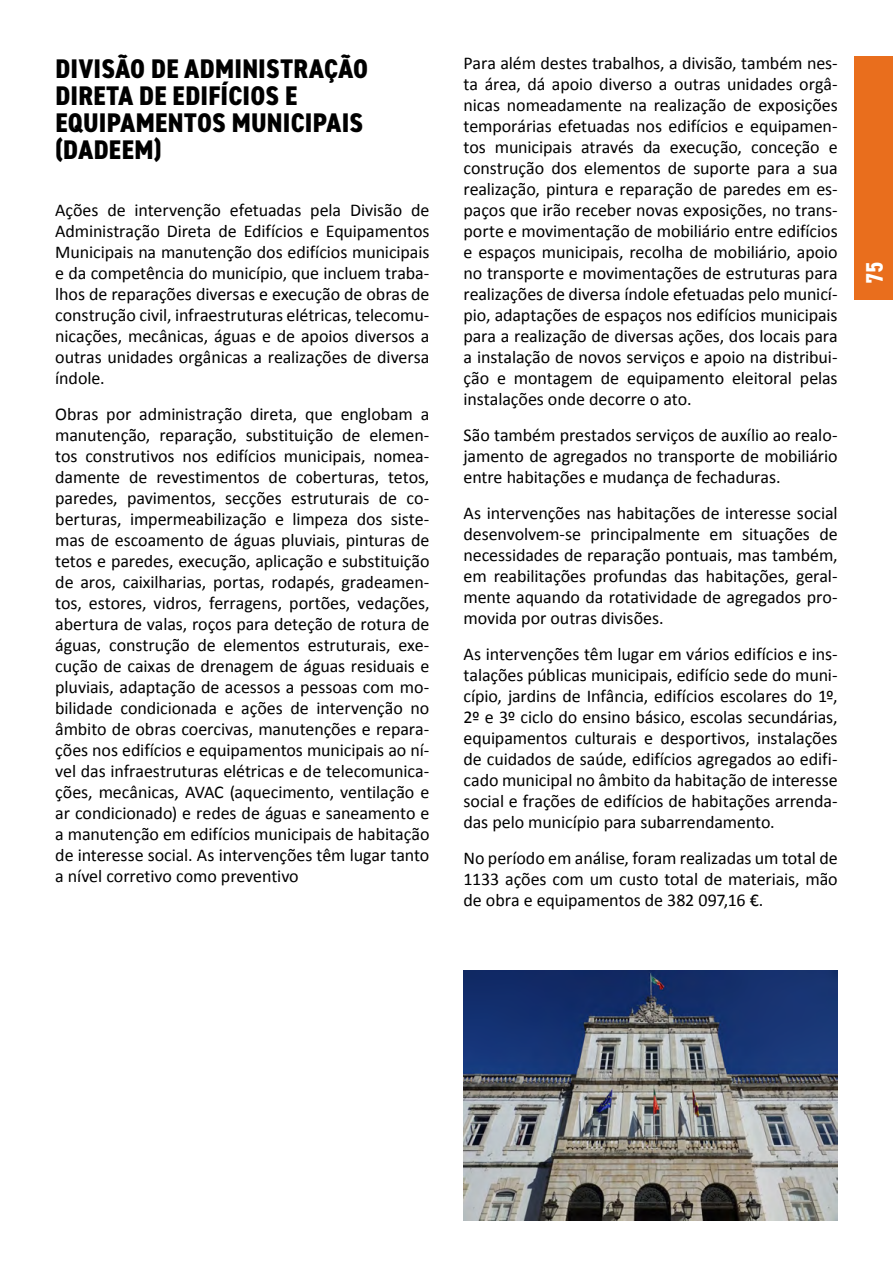
<style>
.page{position:relative;width:893px;height:1263px;background:#fff}
.page>*{position:absolute;margin:0;border:0;box-sizing:border-box;transform-origin:0 0}
.T3{font:800 condensed 27px/27px "DIN2014";letter-spacing:.005em;color:#000}
.t1{font:700 condensed 24px "DIN2014";color:#fff}
.TEXTO_COM_ESPAÇO{font:18px/21px "Calibri";letter-spacing:-.005em;color:#000;text-align:justify}
</style>
<div class="page">
<div style="left:854px;top:57px;width:39px;height:243px;background:#e96e1d"></div>
<img style="left:463px;top:971px;width:375px;height:249px">
<p class="T3" style="left:55px;top:55px;width:314px">DIVISÃO DE ADMINISTRAÇÃO<br>DIRETA DE EDIFÍCIOS E<br>EQUIPAMENTOS MUNICIPAIS (DADEEM)</p>
<p class="TEXTO_COM_ESPAÇO" style="left:55px;top:200px;width:376px">Ações de intervenção efetuadas pela Divisão de Administração Direta de Edifícios e Equipamentos Municipais na manutenção dos edifícios municipais e da competência do município, que incluem traba&shy;lhos de reparações diversas e execução de obras de construção civil, infraestruturas elétricas, telecomu&shy;nicações, mecânicas, águas e de apoios diversos a outras unidades orgânicas a realizações de diversa índole.</p>
<p class="TEXTO_COM_ESPAÇO" style="left:55px;top:404px;width:376px">Obras por administração direta, que englobam a manutenção, reparação, substituição de elemen&shy;tos construtivos nos edifícios municipais, nomea&shy;damente de revestimentos de coberturas, tetos, paredes, pavimentos, secções estruturais de co&shy;berturas, impermeabilização e limpeza dos siste&shy;mas de escoamento de águas pluviais, pinturas de tetos e paredes, execução, aplicação e substituição de aros, caixilharias, portas, rodapés, gradeamen&shy;tos, estores, vidros, ferragens, portões, vedações, abertura de valas, roços para deteção de rotura de águas, construção de elementos estruturais, exe&shy;cução de caixas de drenagem de águas residuais e pluviais, adaptação de acessos a pessoas com mo&shy;bilidade condicionada e ações de intervenção no âmbito de obras coercivas, manutenções e repara&shy;ções nos edifícios e equipamentos municipais ao ní&shy;vel das infraestruturas elétricas e de telecomunica&shy;ções, mecânicas, AVAC (aquecimento, ventilação e ar condicionado) e redes de águas e saneamento e a manutenção em edifícios municipais de habitação de interesse social. As intervenções têm lugar tanto a nível corretivo como preventivo</p>
<p class="TEXTO_COM_ESPAÇO" style="left:463px;top:53px;width:376px">Para além destes trabalhos, a divisão, também nes&shy;ta área, dá apoio diverso a outras unidades orgâ&shy;nicas nomeadamente na realização de exposições temporárias efetuadas nos edifícios e equipamen&shy;tos municipais através da execução, conceção e construção dos elementos de suporte para a sua realização, pintura e reparação de paredes em es&shy;paços que irão receber novas exposições, no trans&shy;porte e movimentação de mobiliário entre edifícios e espaços municipais, recolha de mobiliário, apoio no transporte e movimentações de estruturas para realizações de diversa índole efetuadas pelo municí&shy;pio, adaptações de espaços nos edifícios municipais para a realização de diversas ações, dos locais para a instalação de novos serviços e apoio na distribui&shy;ção e montagem de equipamento eleitoral pelas instalações onde decorre o ato.</p>
<p class="TEXTO_COM_ESPAÇO" style="left:463px;top:425px;width:376px">São também prestados serviços de auxílio ao realo&shy;jamento de agregados no transporte de mobiliário entre habitações e mudança de fechaduras.</p>
<p class="TEXTO_COM_ESPAÇO" style="left:463px;top:503px;width:376px">As intervenções nas habitações de interesse social desenvolvem-se principalmente em situações de necessidades de reparação pontuais, mas também, em reabilitações profundas das habitações, geral&shy;mente aquando da rotatividade de agregados pro&shy;movida por outras divisões.</p>
<p class="TEXTO_COM_ESPAÇO" style="left:463px;top:644px;width:376px">As intervenções têm lugar em vários edifícios e ins&shy;talações públicas municipais, edifício sede do muni&shy;cípio, jardins de Infância, edifícios escolares do 1º, 2º e 3º ciclo do ensino básico, escolas secundárias, equipamentos culturais e desportivos, instalações de cuidados de saúde, edifícios agregados ao edifi&shy;cado municipal no âmbito da habitação de interesse social e frações de edifícios de habitações arrenda&shy;das pelo município para subarrendamento.</p>
<p class="TEXTO_COM_ESPAÇO" style="left:463px;top:848px;width:376px">No período em análise, foram realizadas um total de 1133 ações com um custo total de materiais, mão de obra e equipamentos de 382 097,16 €.</p>
<h2 class="t1" style="left:859px;top:284px;width:24px;rotate:-90deg">75</h2>
</div>
